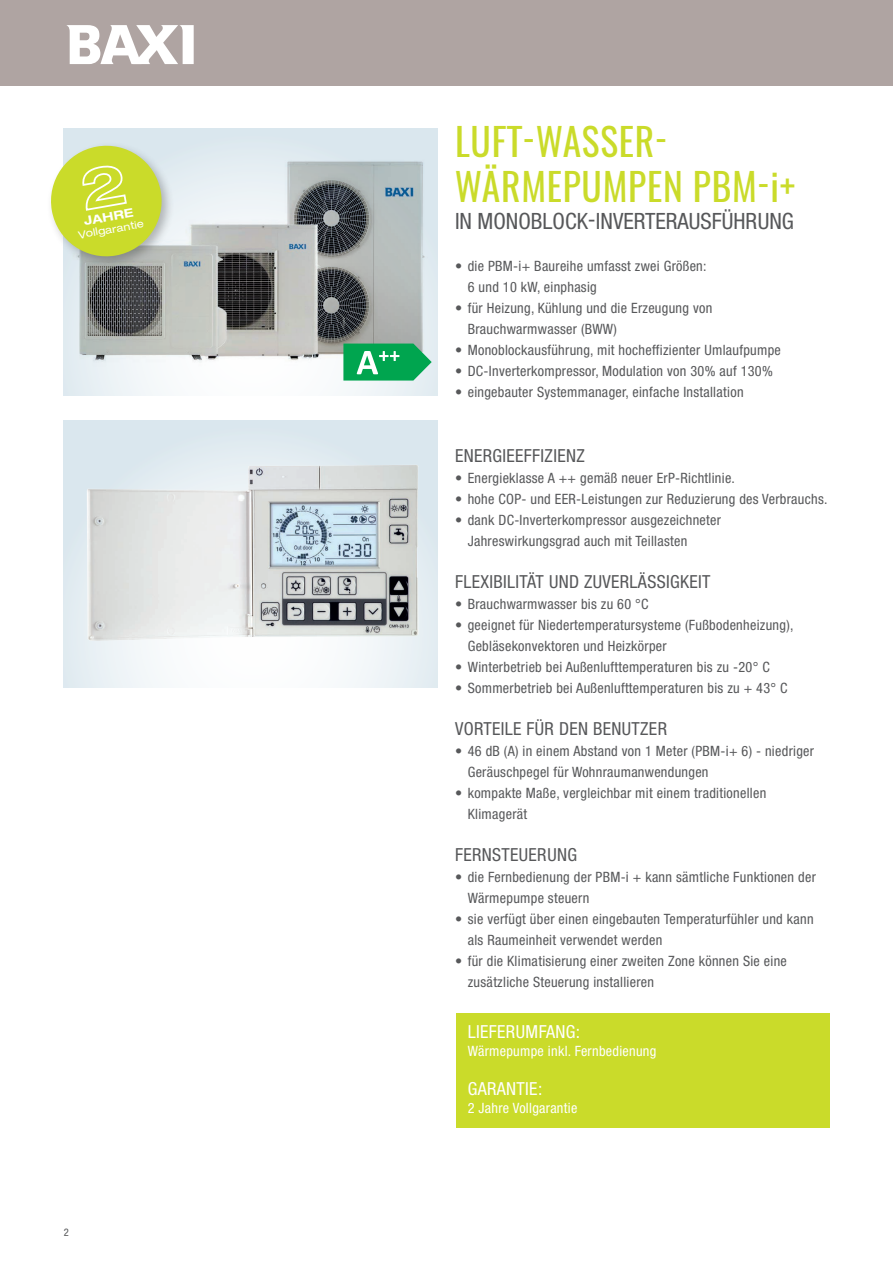
<style>
.page{position:relative;width:893px;height:1263px;background:#fff}
.page>*{position:absolute;margin:0;border:0;box-sizing:border-box;transform-origin:0 0}
.t1{font:37.5px/45px "Oswald";letter-spacing:.02em;color:#cadb2a}
.t2{font:condensed 22.5px "Helvetica Neue LT Std";color:#57585a}
.t3{font:condensed 18px "Helvetica Neue LT Std";letter-spacing:.02em;color:#57585a}
.t4{font:condensed 18px "Helvetica Neue LT Std";letter-spacing:.02em;color:#fff}
.t5{font:condensed 14.25px/21px "Helvetica Neue LT Std";letter-spacing:.02em;color:#57585a}
.t6{font:condensed 14.25px "Helvetica Neue LT Std";letter-spacing:.02em;color:#fff}
.t7{font:700 expanded 12px "Helvetica Neue";color:#fff}
.t8{font:expanded 10.5px "Helvetica Neue";color:#fff}
.t9{font:condensed 10.5px "Helvetica Neue LT Std";color:#57585a}
</style>
<div class="page">
<svg style="left:64px;top:131px;width:374px;height:264px;fill:#dce9ee"></svg>
<svg style="left:64px;top:423px;width:374px;height:264px;fill:#e1ebf1"></svg>
<div style="left:0;top:0;width:893px;height:85px;background:#afa4a2"></div>
<svg style="left:66px;top:25px;width:128px;height:39px"></svg>
<img style="left:63px;top:149px;width:367px;height:234px">
<img style="left:79px;top:457px;width:347px;height:193px">
<svg style="left:343px;top:344px;width:89px;height:37px;background:#32b572"></svg>
<div style="left:46px;top:141px;width:129px;height:128px;background:#231f20;opacity:.3"></div>
<svg style="left:47px;top:141px;width:119px;height:120px;background:#cfdc6c"></svg>
<div style="left:456px;top:1013px;width:373px;height:115px;background:#cadb2a"></div>
<p class="t7" style="left:83px;top:214px;width:51px;rotate:-10deg">Jahre</p>
<p class="t8" style="left:77px;top:229px;width:68px;rotate:-10deg">Vollgarantie</p>
<p class="t9" style="left:64px;top:1227px;width:7px">2</p>
<h1 class="t1" style="left:455px;top:119px;width:342px">LUFT-WASSER-<br>WÄRMEPUMPEN PBM-I+</h1>
<h2 class="t2" style="left:455px;top:208px;width:340px">in Monoblock-Inverterausführung</h2>
<p class="t5" style="left:468px;top:255px;width:240px;text-indent:-13px">• die PBM-i+ Baureihe umfasst zwei Größen:<br>6 und 10 kW, einphasig</p>
<p class="t5" style="left:468px;top:297px;width:246px;text-indent:-13px">• für Heizung, Kühlung und die Erzeugung von<br>Brauchwarmwasser (BWW)</p>
<p class="t5" style="left:455px;top:339px;width:327px">• Monoblockausführung, mit hocheffizienter Umlaufpumpe</p>
<p class="t5" style="left:455px;top:360px;width:319px">• DC-Inverterkompressor, Modulation von 30% auf 130%</p>
<p class="t5" style="left:455px;top:381px;width:290px">• eingebauter Systemmanager, einfache Installation</p>
<p class="t3" style="left:455px;top:445px;width:131px">Energieeffizienz</p>
<p class="t5" style="left:455px;top:467px;width:282px">• Energieklasse A ++ gemäß neuer ErP-Richtlinie.</p>
<p class="t5" style="left:455px;top:488px;width:374px">• hohe COP- und EER-Leistungen zur Reduzierung des Verbrauchs.</p>
<p class="t5" style="left:468px;top:509px;width:255px;text-indent:-13px">• dank DC-Inverterkompressor ausgezeichneter<br>Jahreswirkungsgrad auch mit Teillasten</p>
<p class="t3" style="left:455px;top:571px;width:42px">Flexibilit</p>
<p class="t3" style="left:527px;top:571px;width:76px">ätund Zuverl</p>
<p class="t3" style="left:638px;top:571px;width:19px">ässigkeit</p>
<p class="t5" style="left:455px;top:593px;width:195px">• Brauchwarmwasser bis zu 60 °C</p>
<p class="t5" style="left:468px;top:614px;width:327px;text-indent:-13px">• geeignet für Niedertemperatursysteme (Fußbodenheizung),<br>Gebläsekonvektoren und Heizkörper</p>
<p class="t5" style="left:455px;top:656px;width:316px">• Winterbetrieb bei Außenlufttemperaturen bis zu -20° C</p>
<p class="t5" style="left:455px;top:677px;width:334px">• Sommerbetrieb bei Außenlufttemperaturen bis zu + 43° C</p>
<p class="t3" style="left:455px;top:718px;width:18px">Vorteilef</p>
<p class="t3" style="left:535px;top:718px;width:19px">ürde</p>
<p class="t3" style="left:578px;top:718px;width:54px">n Benutzer</p>
<p class="t5" style="left:468px;top:740px;width:348px;text-indent:-13px">• 46 dB (A) in einem Abstand von 1 Meter (PBM-i+ 6) - niedriger<br>Geräuschpegel für Wohnraumanwendungen</p>
<p class="t5" style="left:468px;top:782px;width:300px;text-indent:-13px">• kompakte Maße, vergleichbar mit einem traditionellen<br>Klimagerät</p>
<p class="t3" style="left:455px;top:844px;width:124px">Fernsteuerung</p>
<p class="t5" style="left:468px;top:866px;width:350px;text-indent:-13px">• die Fernbedienung der PBM-i + kann sämtliche Funktionen der<br>Wärmepumpe steuern</p>
<p class="t5" style="left:468px;top:908px;width:347px;text-indent:-13px">• sie verfügt über einen eingebauten Temperaturfühler und kann als Raumeinheit verwendet werden</p>
<p class="t5" style="left:468px;top:950px;width:321px;text-indent:-13px">• für die Klimatisierung einer zweiten Zone können Sie eine zusätzliche Steuerung installieren</p>
<p class="t4" style="left:468px;top:1021px;width:19px">Lieferumfa</p>
<p class="t4" style="left:555px;top:1021px;width:26px">ng:</p>
<p class="t6" style="left:468px;top:1043px;width:190px">Wärmepumpe inkl. Fernbedienung</p>
<p class="t4" style="left:468px;top:1078px;width:76px">Garantie :</p>
<p class="t6" style="left:468px;top:1100px;width:111px">2 Jahre Vollgarantie</p>
</div>
